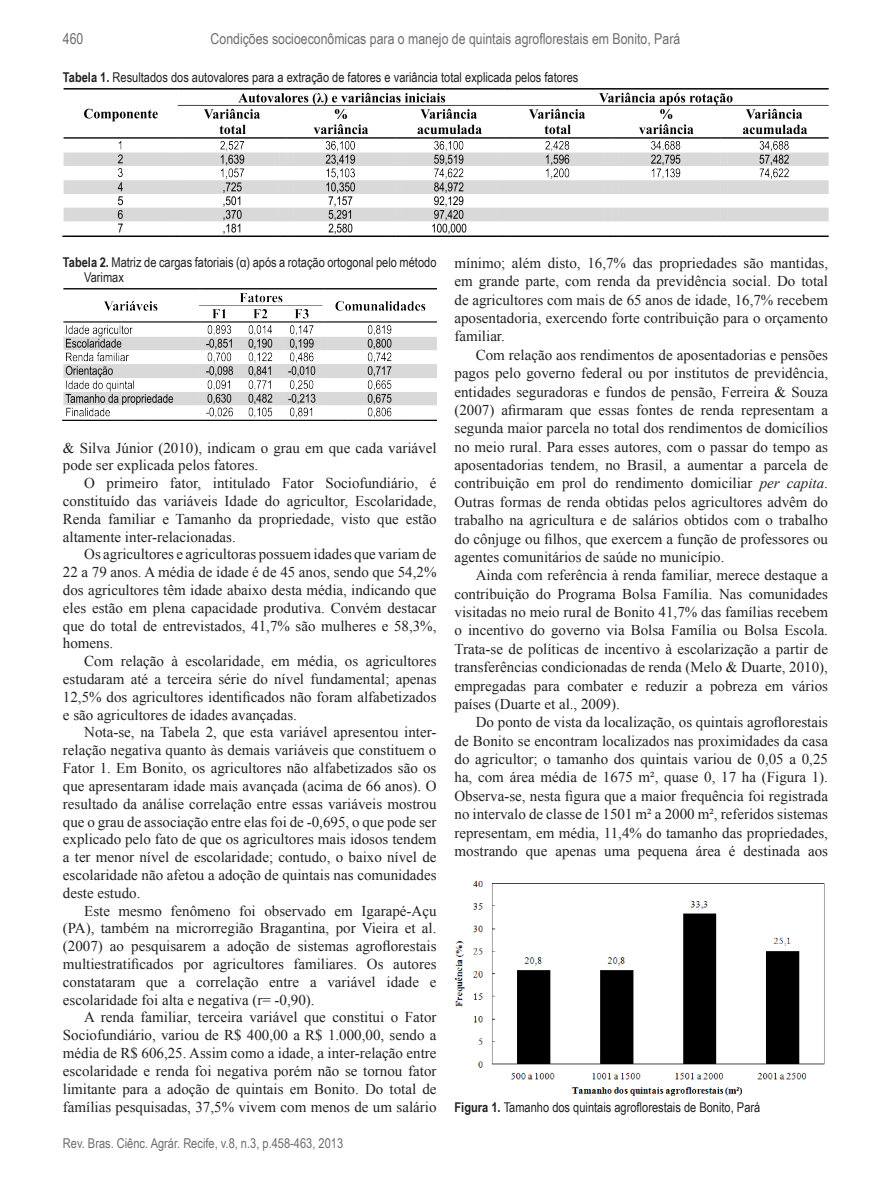
<style>
.page{position:relative;width:891px;height:1188px;background:#fff}
.page>*{position:absolute;margin:0;border:0;box-sizing:border-box;transform-origin:0 0}
.Normal__Web{font:15px/17.9px "Times New Roman";color:#231f20;text-align:justify}
.t1{font:15px "Arial Narrow";color:#6c6d70}
.t2{font:13.5px/15px "Arial Narrow";color:#231f20}
.t3{font:13.5px "Arial Narrow";color:#6c6d70}
.s1{font-weight:700}
.s2{font-style:italic}
</style>
<div class="page">
<img style="left:63px;top:88px;width:765px;height:148px">
<img style="left:63px;top:289px;width:373px;height:132px">
<img style="left:454px;top:880px;width:371px;height:216px">
<p class="t1" style="left:63px;top:28px;width:22px">460</p>
<p class="t1" style="left:211px;top:28px;width:471px">Condições socioeconômicas para o manejo de quintais agroflorestais em Bonito, Pará</p>
<p class="t2" style="left:63px;top:69px;width:517px"><span class="s1">Tabela 1.</span> Resultados dos autovalores para a extração de fatores e variância total explicada pelos fatores</p>
<p class="t2" style="left:84px;top:255px;width:354px;text-indent:-21px"><span class="s1">Tabela 2.</span> Matriz de cargas fatoriais (α) após a rotação ortogonal pelo método<br>Varimax</p>
<p class="Normal__Web" style="left:63px;top:438px;width:375px">&amp; Silva Júnior (2010), indicam o grau em que cada variável pode ser explicada pelos fatores.</p>
<p class="Normal__Web" style="left:63px;top:474px;width:375px;text-indent:21px">O primeiro fator, intitulado Fator Sociofundiário, é constituído das variáveis Idade do agricultor, Escolaridade, Renda familiar e Tamanho da propriedade, visto que estão altamente inter-relacionadas.</p>
<p class="Normal__Web" style="left:63px;top:545px;width:375px;text-indent:21px">Os agricultores e agricultoras possuem idades que variam de 22 a 79 anos. A média de idade é de 45 anos, sendo que 54,2% dos agricultores têm idade abaixo desta média, indicando que eles estão em plena capacidade produtiva. Convém destacar que do total de entrevistados, 41,7% são mulheres e 58,3%, homens.</p>
<p class="Normal__Web" style="left:63px;top:652px;width:375px;text-indent:21px">Com relação à escolaridade, em média, os agricultores estudaram até a terceira série do nível fundamental; apenas 12,5% dos agricultores identificados não foram alfabetizados e são agricultores de idades avançadas.</p>
<p class="Normal__Web" style="left:63px;top:723px;width:375px;text-indent:21px">Nota-se, na Tabela 2, que esta variável apresentou inter&shy;relação negativa quanto às demais variáveis que constituem o Fator 1. Em Bonito, os agricultores não alfabetizados são os que apresentaram idade mais avançada (acima de 66 anos). O resultado da análise correlação entre essas variáveis mostrou que o grau de associação entre elas foi de -0,695, o que pode ser explicado pelo fato de que os agricultores mais idosos tendem a ter menor nível de escolaridade; contudo, o baixo nível de escolaridade não afetou a adoção de quintais nas comunidades deste estudo.</p>
<p class="Normal__Web" style="left:63px;top:901px;width:375px;text-indent:21px">Este mesmo fenômeno foi observado em Igarapé-Açu (PA), também na microrregião Bragantina, por Vieira et al. (2007) ao pesquisarem a adoção de sistemas agroflorestais multiestratificados por agricultores familiares. Os autores constataram que a correlação entre a variável idade e escolaridade foi alta e negativa (r= -0,90).</p>
<p class="Normal__Web" style="left:63px;top:1008px;width:375px;text-indent:21px">A renda familiar, terceira variável que constitui o Fator Sociofundiário, variou de R$ 400,00 a R$ 1.000,00, sendo a média de R$ 606,25. Assim como a idade, a inter-relação entre escolaridade e renda foi negativa porém não se tornou fator limitante para a adoção de quintais em Bonito. Do total de famílias pesquisadas, 37,5% vivem com menos de um salário</p>
<p class="t3" style="left:63px;top:1134px;width:282px">Rev. Bras. Ciênc. Agrár. Recife, v.8, n.3, p.458-463, 2013</p>
<p class="Normal__Web" style="left:454px;top:253px;width:375px;line-height:18.3px">mínimo; além disto, 16,7% das propriedades são mantidas, em grande parte, com renda da previdência social. Do total de agricultores com mais de 65 anos de idade, 16,7% recebem aposentadoria, exercendo forte contribuição para o orçamento familiar.</p>
<p class="Normal__Web" style="left:454px;top:345px;width:375px;line-height:18.3px;text-indent:21px">Com relação aos rendimentos de aposentadorias e pensões pagos pelo governo federal ou por institutos de previdência, entidades seguradoras e fundos de pensão, Ferreira &amp; Souza (2007) afirmaram que essas fontes de renda representam a segunda maior parcela no total dos rendimentos de domicílios no meio rural. Para esses autores, com o passar do tempo as aposentadorias tendem, no Brasil, a aumentar a parcela de contribuição em prol do rendimento domiciliar <span class="s2">per capita</span>.<br>Outras formas de renda obtidas pelos agricultores advêm do trabalho na agricultura e de salários obtidos com o trabalho do cônjuge ou filhos, que exercem a função de professores ou agentes comunitários de saúde no município.</p>
<p class="Normal__Web" style="left:454px;top:566px;width:375px;line-height:18.3px;text-indent:21px">Ainda com referência à renda familiar, merece destaque a contribuição do Programa Bolsa Família. Nas comunidades visitadas no meio rural de Bonito 41,7% das famílias recebem o incentivo do governo via Bolsa Família ou Bolsa Escola.<br>Trata-se de políticas de incentivo à escolarização a partir de transferências condicionadas de renda (Melo &amp; Duarte, 2010), empregadas para combater e reduzir a pobreza em vários países (Duarte et al., 2009).</p>
<p class="Normal__Web" style="left:454px;top:713px;width:375px;line-height:18.3px;text-indent:21px">Do ponto de vista da localização, os quintais agroflorestais de Bonito se encontram localizados nas proximidades da casa do agricultor; o tamanho dos quintais variou de 0,05 a 0,25 ha, com área média de 1675 m², quase 0, 17 ha (Figura 1).<br>Observa-se, nesta figura que a maior frequência foi registrada no intervalo de classe de 1501 m² a 2000 m², referidos sistemas representam, em média, 11,4% do tamanho das propriedades, mostrando que apenas uma pequena área é destinada aos</p>
<p class="t2" style="left:454px;top:1099px;width:307px"><span class="s1">Figura 1.</span> Tamanho dos quintais agroflorestais de Bonito, Pará</p>
</div>
